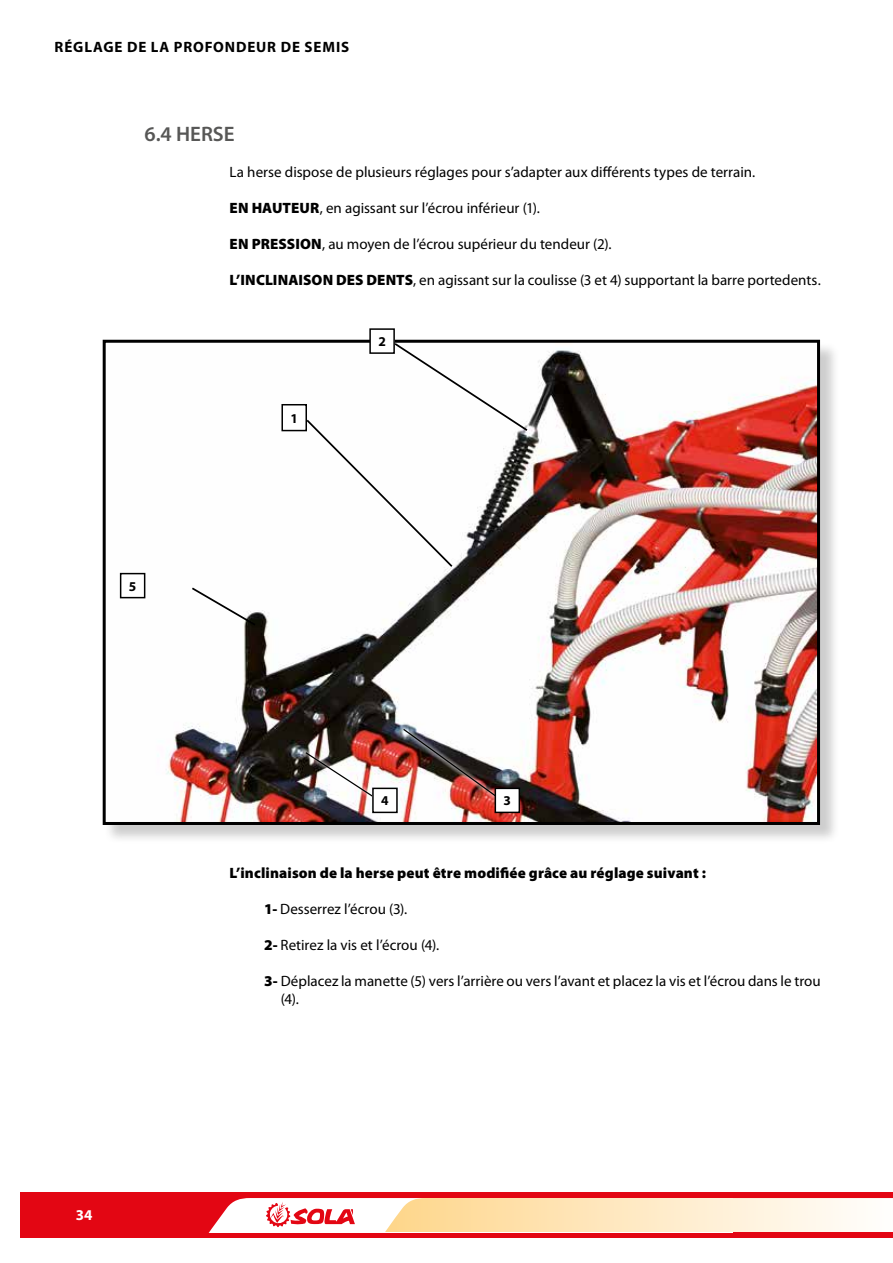
<style>
.page{position:relative;width:893px;height:1263px;background:#fff}
.page>*{position:absolute;margin:0;border:0;box-sizing:border-box;transform-origin:0 0}
.t1{font:600 21px "Myriad Pro";color:#575756}
.t2{font:15px/18px "Myriad Pro";color:#000}
.t3{font:900 15px "Myriad Pro";letter-spacing:.01em;color:#000}
.t4{font:700 15px "Myriad Pro";letter-spacing:.06em;color:#000}
.t5{font:700 15px "Myriad Pro";color:#fff}
.t6{font:700 13.5px "Myriad Pro";color:#000}
.s1{font-weight:900}
</style>
<div class="page">
<div style="left:20px;top:1192px;width:873px;height:45px;background:#e30613"></div>
<svg style="left:209px;top:1198px;width:684px;height:34px;background:#fde2c8"></svg>
<div style="left:104px;top:341px;width:736px;height:503px;background:#000;opacity:.2"></div>
<img style="left:102px;top:339px;width:719px;height:487px">
<svg style="left:190px;top:586px;width:67px;height:41px"></svg>
<svg style="left:305px;top:341px;width:224px;height:228px"></svg>
<div style="left:121px;top:574px;width:24px;height:24px;background:#fff"></div>
<div style="left:120px;top:573px;width:25px;height:25px;border:2px solid #000"></div>
<div style="left:282px;top:405px;width:24px;height:26px;background:#fff"></div>
<div style="left:281px;top:404px;width:26px;height:27px;border:2px solid #000"></div>
<div style="left:370px;top:329px;width:24px;height:24px;background:#fff"></div>
<div style="left:369px;top:328px;width:26px;height:26px;border:2px solid #000"></div>
<svg style="left:301px;top:748px;width:86px;height:59px"></svg>
<img style="left:304px;top:751px;width:81px;height:54px">
<svg style="left:399px;top:725px;width:111px;height:82px"></svg>
<img style="left:402px;top:727px;width:105px;height:78px">
<div style="left:373px;top:788px;width:24px;height:24px;background:#fff"></div>
<div style="left:372px;top:788px;width:26px;height:25px;border:2px solid #000"></div>
<div style="left:495px;top:788px;width:24px;height:24px;background:#fff"></div>
<div style="left:495px;top:788px;width:25px;height:25px;border:2px solid #000"></div>
<p class="t4" style="left:55px;top:38px;width:296px">RÉGLAGE DE LA PROFONDEUR DE SEMIS</p>
<h1 class="t1" style="left:145px;top:121px;width:91px">6.4 HERSE</h1>
<p class="t2" style="left:230px;top:163px;width:527px">La herse dispose de plusieurs réglages pour s’adapter aux différents types de terrain.</p>
<p class="t2" style="left:230px;top:199px;width:312px"><span class="s1">EN HAUTEUR</span>, en agissant sur l’écrou inférieur (1).</p>
<p class="t2" style="left:230px;top:235px;width:383px"><span class="s1">EN PRESSION</span>, au moyen de l’écrou supérieur du tendeur (2).</p>
<p class="t2" style="left:230px;top:271px;width:593px"><span class="s1">L’INCLINAISON DES DENTS</span>, en agissant sur la coulisse (3 et 4) supportant la barre portedents.</p>
<p class="t6" style="left:129px;top:577px;width:9px">5</p>
<p class="t5" style="left:76px;top:1205px;width:18px">34</p>
<p class="t6" style="left:290px;top:409px;width:9px">1</p>
<p class="t6" style="left:378px;top:333px;width:9px">2</p>
<p class="t6" style="left:381px;top:792px;width:9px">4</p>
<p class="t6" style="left:504px;top:792px;width:9px">3</p>
<p class="t3" style="left:230px;top:862px;width:478px">L’inclinaison de la herse peut être modifiée grâce au réglage suivant :</p>
<p class="t2" style="left:264px;top:899px;width:145px"><span class="s1">1-</span> Desserrez l’écrou (3).</p>
<p class="t2" style="left:264px;top:935px;width:177px"><span class="s1">2-</span> Retirez la vis et l’écrou (4).</p>
<p class="t2" style="left:281px;top:971px;width:541px;text-indent:-17px"><span class="s1">3-</span> Déplacez la manette (5) vers l’arrière ou vers l’avant et placez la vis et l’écrou dans le trou (4).</p>
</div>
